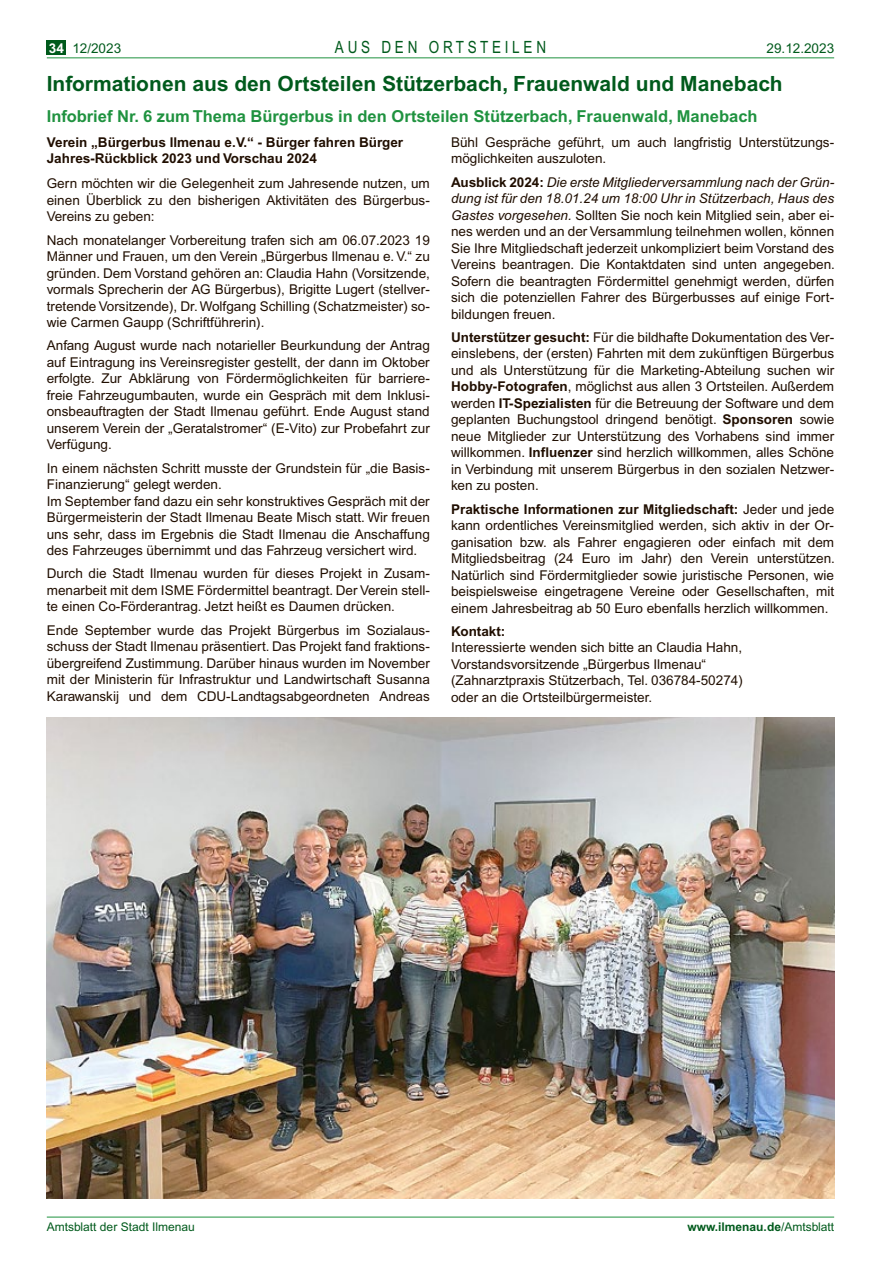
<style>
.page{position:relative;width:881px;height:1263px;background:#fff}
.page>*{position:absolute;margin:0;border:0;box-sizing:border-box;transform-origin:0 0}
.t1{font:700 21px "Arial";color:#005a1c}
.t2{font:16.8px "Arial";color:#005a1c;scale:.8 1}
.t3{font:700 16.5px "Arial";color:#1f923f}
.t4{font:13.5px/16.5px "Arial";color:#200e00;text-align:justify}
.t5{font:700 13.5px/16.5px "Arial";color:#200e00}
.t6{font:13.5px "Arial";color:#005a1c}
.t7{font:12px "Arial";color:#005a1c}
.t8{font:700 12px "Arial";color:#005a1c}
.s1{font-weight:700;color:#fff}
.s2{font-weight:700}
.s3{font-style:italic}
.s4{font-weight:400}
</style>
<div class="page">
<hr style="left:47px;top:58px;width:786px;height:1px;background:#1f923f">
<div style="left:47px;top:40px;width:19px;height:15px;background:#005a1c"></div>
<hr style="left:47px;top:1217px;width:786px;height:1px;background:#1f923f">
<img style="left:47px;top:718px;width:786px;height:480px">
<p class="t6" style="left:49px;top:40px;width:74px"><span class="s1">34</span> 12/2023</p>
<p class="t2" style="left:335px;top:37px;width:265px">A U S D E N O R T S T E I L E N</p>
<p class="t6" style="left:766px;top:40px;width:69px">29.12.2023</p>
<h1 class="t1" style="left:47px;top:72px;width:737px">Informationen aus den Ortsteilen Stützerbach, Frauenwald und Manebach</h1>
<p class="t3" style="left:47px;top:106px;width:711px">Infobrief Nr. 6 zum Thema Bürgerbus in den Ortsteilen Stützerbach, Frauenwald, Manebach</p>
<p class="t5" style="left:47px;top:134px;width:358px">Verein „Bürgerbus Ilmenau e.V.“ - Bürger fahren Bürger<br>Jahres-Rückblick 2023 und Vorschau 2024</p>
<p class="t4" style="left:47px;top:176px;width:384px">Gern möchten wir die Gelegenheit zum Jahresende nutzen, um einen Überblick zu den bisherigen Aktivitäten des Bürgerbus-Vereins zu geben:</p>
<p class="t4" style="left:47px;top:232px;width:384px">Nach monatelanger Vorbereitung trafen sich am 06.07.2023 19<br>Männer und Frauen, um den Verein „Bürgerbus Ilmenau e. V.“ zu gründen. Dem Vorstand gehören an: Claudia Hahn (Vorsitzende, vormals Sprecherin der AG Bürgerbus), Brigitte Lugert (stellver&shy;tretende Vorsitzende), Dr. Wolfgang Schilling (Schatzmeister) so&shy;wie Carmen Gaupp (Schriftführerin).</p>
<p class="t4" style="left:47px;top:338px;width:384px">Anfang August wurde nach notarieller Beurkundung der Antrag auf Eintragung ins Vereinsregister gestellt, der dann im Oktober erfolgte. Zur Abklärung von Fördermöglichkeiten für barriere&shy;freie Fahrzeugumbauten, wurde ein Gespräch mit dem Inklusi&shy;onsbeauftragten der Stadt Ilmenau geführt. Ende August stand unserem Verein der „Geratalstromer“ (E-Vito) zur Probefahrt zur Verfügung.</p>
<p class="t4" style="left:47px;top:460px;width:384px;text-align:left">In einem nächsten Schritt musste der Grundstein für „die Basis-Finanzierung“ gelegt werden.<br>Im September fand dazu ein sehr konstruktives Gespräch mit der Bürgermeisterin der Stadt Ilmenau Beate Misch statt. Wir freuen uns sehr, dass im Ergebnis die Stadt Ilmenau die Anschaffung des Fahrzeuges übernimmt und das Fahrzeug versichert wird.</p>
<p class="t4" style="left:47px;top:566px;width:384px">Durch die Stadt Ilmenau wurden für dieses Projekt in Zusam&shy;menarbeit mit dem ISME Fördermittel beantragt. Der Verein stell&shy;te einen Co-Förderantrag. Jetzt heißt es Daumen drücken.</p>
<p class="t4" style="left:47px;top:622px;width:384px">Ende September wurde das Projekt Bürgerbus im Sozialaus&shy;schuss der Stadt Ilmenau präsentiert. Das Projekt fand fraktions&shy;übergreifend Zustimmung. Darüber hinaus wurden im November mit der Ministerin für Infrastruktur und Landwirtschaft Susanna Karawanskij und dem CDU-Landtagsabgeordneten Andreas</p>
<p class="t4" style="left:451px;top:134px;width:384px">Bühl Gespräche geführt, um auch langfristig Unterstützungs&shy;möglichkeiten auszuloten.</p>
<p class="t4" style="left:451px;top:174px;width:385px"><span class="s2">Ausblick 2024:</span> <span class="s3">Die erste Mitgliederversammlung nach der Grün&shy;dung ist für den 18.01.24 um 18:00 Uhr in Stützerbach, Haus des Gastes vorgesehen.</span> Sollten Sie noch kein Mitglied sein, aber ei&shy;nes werden und an der Versammlung teilnehmen wollen, können Sie Ihre Mitgliedschaft jederzeit unkompliziert beim Vorstand des Vereins beantragen. Die Kontaktdaten sind unten angegeben.<br>Sofern die beantragten Fördermittel genehmigt werden, dürfen sich die potenziellen Fahrer des Bürgerbusses auf einige Fort&shy;bildungen freuen.</p>
<p class="t4" style="left:451px;top:329px;width:384px"><span class="s2">Unterstützer gesucht:</span> Für die bildhafte Dokumentation des Ver&shy;einslebens, der (ersten) Fahrten mit dem zukünftigen Bürgerbus und als Unterstützung für die Marketing-Abteilung suchen wir <span class="s2">Hobby-Fotografen</span>, möglichst aus allen 3 Ortsteilen. Außerdem werden <span class="s2">IT-Spezialisten</span> für die Betreuung der Software und dem geplanten Buchungstool dringend benötigt. <span class="s2">Sponsoren</span> sowie neue Mitglieder zur Unterstützung des Vorhabens sind immer willkommen. <span class="s2">Influenzer</span> sind herzlich willkommen, alles Schöne in Verbindung mit unserem Bürgerbus in den sozialen Netzwer&shy;ken zu posten.</p>
<p class="t4" style="left:451px;top:501px;width:385px"><span class="s2">Praktische Informationen zur Mitgliedschaft:</span> Jeder und jede kann ordentliches Vereinsmitglied werden, sich aktiv in der Or&shy;ganisation bzw. als Fahrer engagieren oder einfach mit dem Mitgliedsbeitrag (24 Euro im Jahr) den Verein unterstützen.<br>Natürlich sind Fördermitglieder sowie juristische Personen, wie beispielsweise eingetragene Vereine oder Gesellschaften, mit einem Jahresbeitrag ab 50 Euro ebenfalls herzlich willkommen.</p>
<p class="t5" style="left:451px;top:623px;width:56px">Kontakt:</p>
<p class="t4" style="left:451px;top:640px;width:293px;text-align:left">Interessierte wenden sich bitte an Claudia Hahn, Vorstandsvorsitzende „Bürgerbus Ilmenau“ (Zahnarztpraxis Stützerbach, Tel. 036784-50274) oder an die Ortsteilbürgermeister.</p>
<p class="t7" style="left:47px;top:1219px;width:149px">Amtsblatt der Stadt Ilmenau</p>
<p class="t8" style="left:687px;top:1219px;width:148px">www.ilmenau.de<span class="s4">/Amtsblatt</span></p>
</div>
